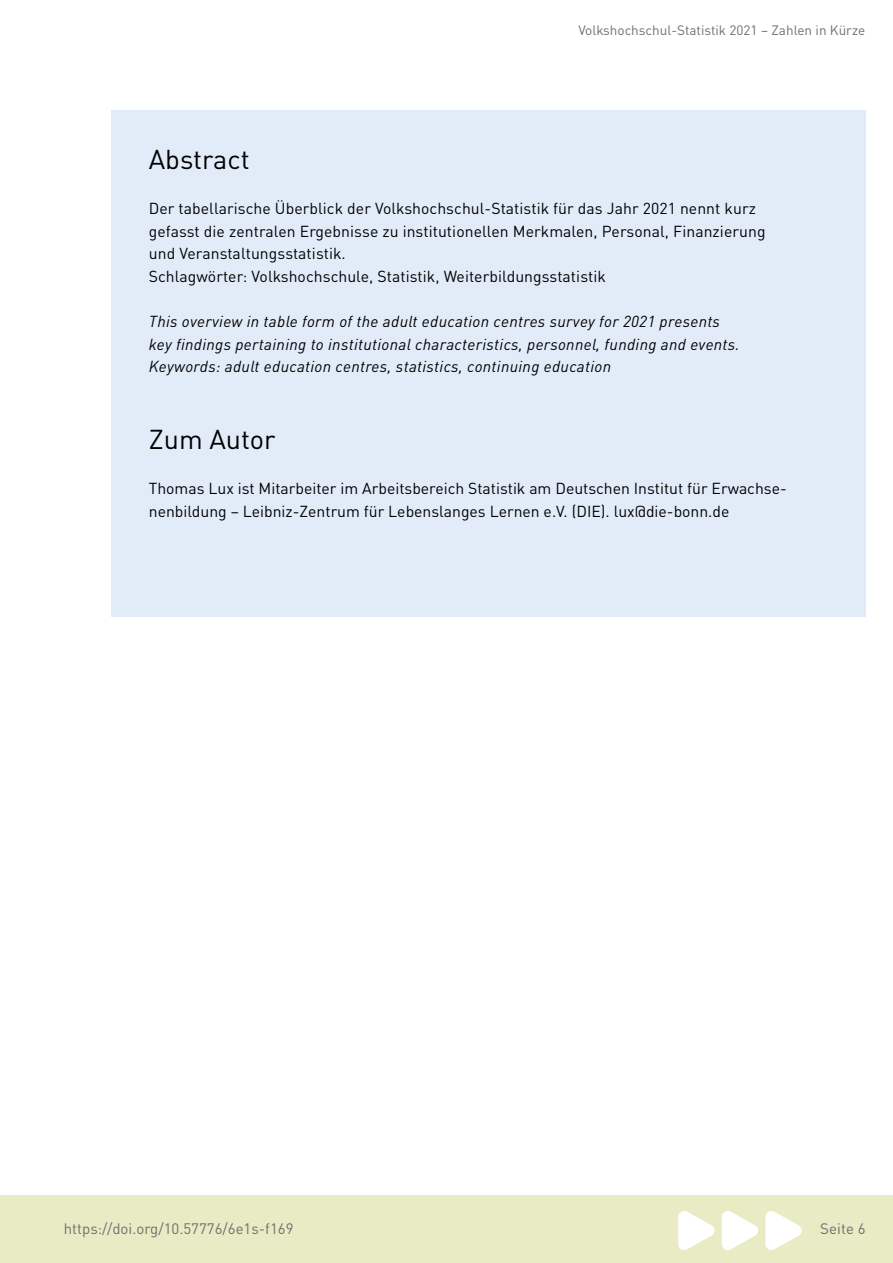
<style>
.page{position:relative;width:893px;height:1263px;background:#fff}
.page>*{position:absolute;margin:0;border:0;box-sizing:border-box;transform-origin:0 0}
.t1{font:27px "DIN Pro";color:#000}
.t2{font:15.75px/22.5px "DIN Pro";letter-spacing:.005em;color:#000}
.t3{font:italic 15.75px/22.5px "DIN Pro";letter-spacing:.02em;color:#000}
.t4{font:15px "DIN Pro";color:#706f6f}
.t5{font:13.5px "DIN Pro";color:#706f6f}
</style>
<div class="page">
<div style="left:0;top:1195px;width:893px;height:68px;background:#e9ebc4"></div>
<svg style="left:722px;top:1211px;width:36px;height:39px"></svg>
<svg style="left:678px;top:1211px;width:37px;height:39px"></svg>
<svg style="left:765px;top:1211px;width:37px;height:39px"></svg>
<div style="left:111px;top:111px;width:754px;height:506px;background:#e2ecf9"></div>
<p class="t5" style="left:578px;top:20px;width:288px">Volkshochschul-Statistik 2021 – Zahlen in Kürze</p>
<h1 class="t1" style="left:149px;top:138px;width:102px">Abstract</h1>
<p class="t2" style="left:149px;top:196px;width:618px">Der tabellarische Überblick der Volkshochschul-Statistik für das Jahr 2021 nennt kurz gefasst die zentralen Ergebnisse zu institutionellen Merkmalen, Personal, Finanzierung und Veranstaltungsstatistik.<br>Schlagwörter: Volkshochschule, Statistik, Weiterbildungsstatistik</p>
<p class="t3" style="left:149px;top:309px;width:592px">This overview in table form of the adult education centres survey for 2021 presents key findings pertaining to institutional characteristics, personnel, funding and events.<br>Keywords: adult education centres, statistics, continuing education</p>
<h1 class="t1" style="left:149px;top:418px;width:128px">Zum Autor</h1>
<p class="t2" style="left:149px;top:476px;width:639px">Thomas Lux ist Mitarbeiter im Arbeitsbereich Statistik am Deutschen Institut für Erwachse&shy;nenbildung – Leibniz-Zentrum für Lebenslanges Lernen e.V. (DIE). lux@die-bonn.de</p>
<p class="t4" style="left:64px;top:1217px;width:231px">https://doi.org/10.57776/6e1s-f169</p>
<p class="t4" style="left:820px;top:1217px;width:47px">Seite 6</p>
</div>
